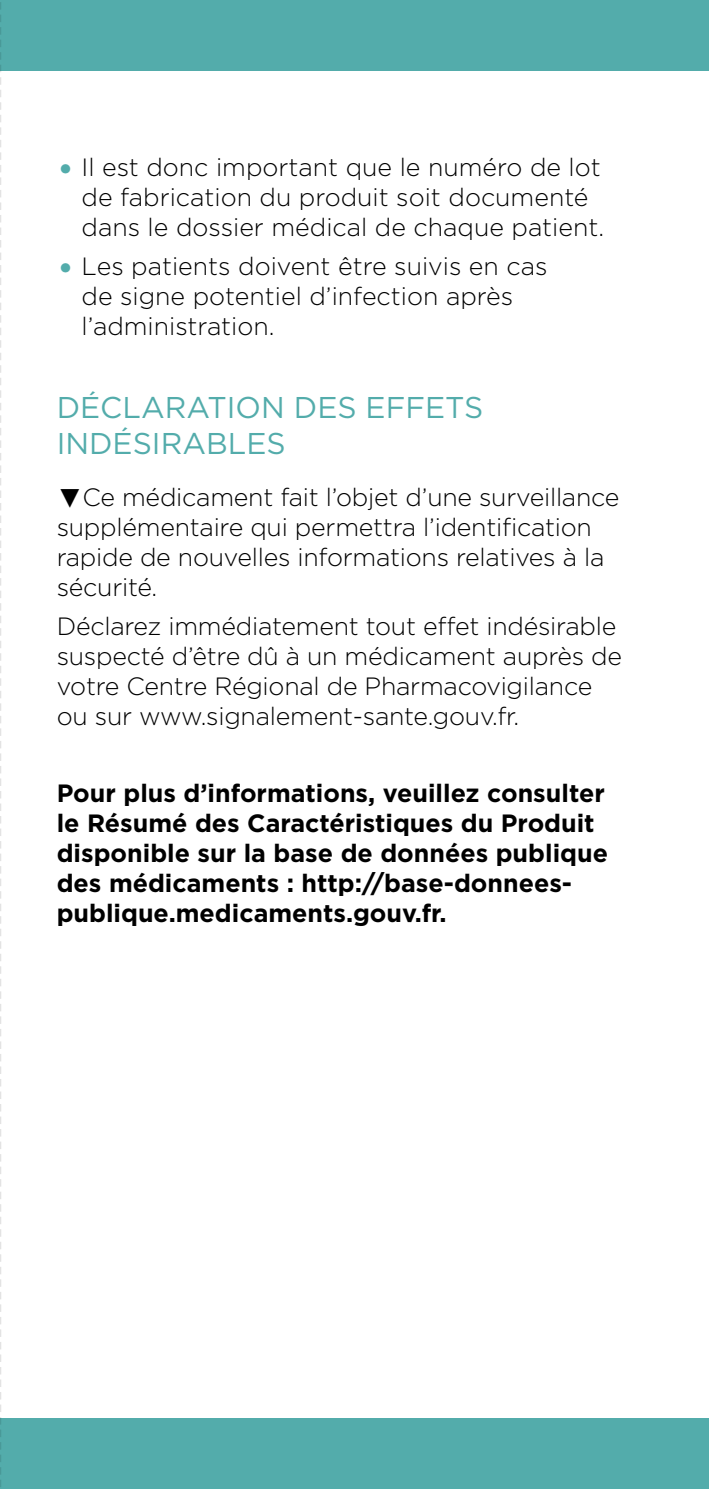
<style>
.page{position:relative;width:709px;height:1489px;background:#fff}
.page>*{position:absolute;margin:0;border:0;box-sizing:border-box;transform-origin:0 0}
.t1{font:30px/36px "Gotham";color:#53acab}
.t2{font:300 25px/30px "Gotham";letter-spacing:-.01em;color:#000}
.t3{font:700 25px/30px "Gotham";color:#000}
.s1{font-size:37.5px;color:#53acab}
.s2{font-family:"Montserrat";font-size:43.75px}
</style>
<div class="page">
<div style="left:0;top:0;width:709px;height:71px;background:#53acab"></div>
<div style="left:0;top:1417px;width:709px;height:71px;background:#53acab"></div>
<svg style="left:0;top:2px;width:1px;height:1485px"></svg>
<p class="t2" style="left:81px;top:151px;width:524px;text-indent:-25px"><span class="s1">•</span> Il est donc important que le numéro de lot de fabrication du produit soit documenté dans le dossier médical de chaque patient.</p>
<p class="t2" style="left:81px;top:250px;width:467px;text-indent:-25px"><span class="s1">•</span> Les patients doivent être suivis en cas de signe potentiel d’infection après l’administration.</p>
<p class="t1" style="left:57px;top:388px;width:428px">DÉCLARATION DES EFFETS<br>INDÉSIRABLES</p>
<p class="t2" style="left:57px;top:482px;width:564px"><span class="s2">▼</span>Ce médicament fait l’objet d’une surveillance supplémentaire qui permettra l’identification rapide de nouvelles informations relatives à la sécurité.</p>
<p class="t2" style="left:57px;top:610px;width:567px">Déclarez immédiatement tout effet indésirable suspecté d’être dû à un médicament auprès de votre Centre Régional de Pharmacovigilance ou sur www.signalement-sante.gouv.fr.</p>
<p class="t3" style="left:57px;top:778px;width:553px">Pour plus d’informations, veuillez consulter le Résumé des Caractéristiques du Produit disponible sur la base de données publique des médicaments : http://base-donnees&shy;publique.medicaments.gouv.fr.</p>
</div>
